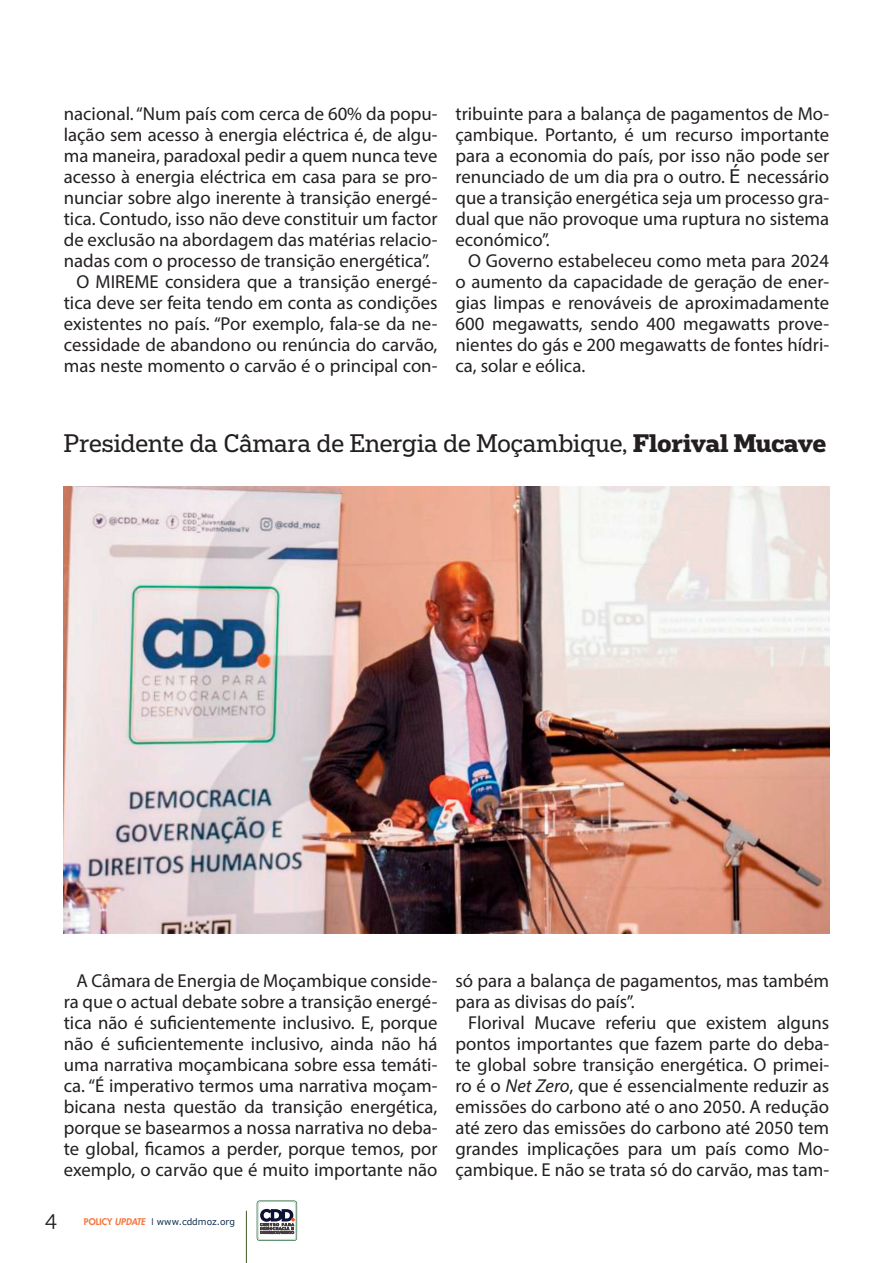
<style>
.page{position:relative;width:893px;height:1263px;background:#fff}
.page>*{position:absolute;margin:0;border:0;box-sizing:border-box;transform-origin:0 0}
.t1{font:24px "Popular";color:#231f20}
.t2{font:21px "Museo 300";color:#231f20}
.t3{font:18.75px/21px "Myriad Pro";color:#231f20;text-align:justify}
.t4{font:9px "Verdana";color:#102d4e}
.s1{font-family:"Tahoma"}
.s2{font-weight:700}
.s3{font-style:italic}
.s4{font-family:"Futura LT";font-weight:800;color:#f37841}
.s5{font-family:"Futura LT";font-weight:800;font-style:italic;color:#f37841}
.s6{font-family:"Futura LT"}
</style>
<div class="page">
<hr style="left:246px;top:1211px;width:1px;height:52px;background:#425827">
<svg style="left:257px;top:1200px;width:40px;height:41px"></svg>
<img style="left:64px;top:487px;width:765px;height:446px">
<p class="t3" style="left:64px;top:103px;width:375px">nacional. “Num país com cerca de 60% da popu-</p>
<p class="t3" style="left:64px;top:124px;width:375px">lação sem acesso à energia eléctrica é, de algu-</p>
<p class="t3" style="left:64px;top:145px;width:375px">ma maneira, paradoxal pedir a quem nunca teve</p>
<p class="t3" style="left:64px;top:166px;width:375px">acesso à energia eléctrica em casa para se pro-</p>
<p class="t3" style="left:64px;top:187px;width:375px">nunciar sobre algo inerente à transição energé-</p>
<p class="t3" style="left:64px;top:208px;width:375px">tica. Contudo, isso não deve constituir um factor</p>
<p class="t3" style="left:64px;top:229px;width:375px">de exclusão na abordagem das matérias relacio-</p>
<p class="t3" style="left:64px;top:250px;width:367px">nadas com o processo de transição energética”.</p>
<p class="t3" style="left:77px;top:271px;width:362px">O MIREME considera que a transição energé-</p>
<p class="t3" style="left:64px;top:292px;width:375px">tica deve ser feita tendo em conta as condições</p>
<p class="t3" style="left:64px;top:313px;width:375px">existentes no país. “Por exemplo, fala-se da ne-</p>
<p class="t3" style="left:64px;top:334px;width:375px">cessidade de abandono ou renúncia do carvão,</p>
<p class="t3" style="left:64px;top:355px;width:375px">mas neste momento o carvão é o principal con-</p>
<p class="t3" style="left:455px;top:103px;width:375px">tribuinte para a balança de pagamentos de Mo&shy;çambique. Portanto, é um recurso importante para a economia do país, por isso não pode ser renunciado de um dia pra o outro. <span class="s1">É</span> necessário que a transição energética seja um processo gra&shy;dual que não provoque uma ruptura no sistema económico”.</p>
<p class="t3" style="left:455px;top:250px;width:375px;text-indent:13px">O Governo estabeleceu como meta para 2024 o aumento da capacidade de geração de ener&shy;gias limpas e renováveis de aproximadamente 600 megawatts, sendo 400 megawatts prove&shy;nientes do gás e 200 megawatts de fontes hídri&shy;ca, solar e eólica.</p>
<p class="t1" style="left:64px;top:428px;width:764px">Presidente da Câmara de Energia de Moçambique, <span class="s2">Florival Mucave</span></p>
<p class="t3" style="left:64px;top:970px;width:375px;text-indent:13px">A Câmara de Energia de Moçambique conside&shy;ra que o actual debate sobre a transição energé&shy;tica não é suficientemente inclusivo. E, porque não é suficientemente inclusivo, ainda não há uma narrativa moçambicana sobre essa temáti&shy;ca. “É imperativo termos uma narrativa moçam&shy;bicana nesta questão da transição energética, porque se basearmos a nossa narrativa no deba&shy;te global, ficamos a perder, porque temos, por exemplo, o carvão que é muito importante não</p>
<p class="t3" style="left:455px;top:970px;width:375px">só para a balança de pagamentos, mas também para as divisas do país”.</p>
<p class="t3" style="left:455px;top:1012px;width:375px;text-indent:13px">Florival Mucave referiu que existem alguns pontos importantes que fazem parte do deba&shy;te global sobre transição energética. O primei&shy;ro é o <span class="s3">Net Zero</span>, que é essencialmente reduzir as emissões do carbono até o ano 2050. A redução até zero das emissões do carbono até 2050 tem grandes implicações para um país como Mo&shy;çambique. E não se trata só do carvão, mas tam-</p>
<p class="t2" style="left:45px;top:1210px;width:13px">4</p>
<p class="t4" style="left:84px;top:1215px;width:153px"><span class="s4">POLICY</span> <span class="s5">UPDATE</span> <span class="s6">I</span> www.cddmoz.org</p>
</div>
